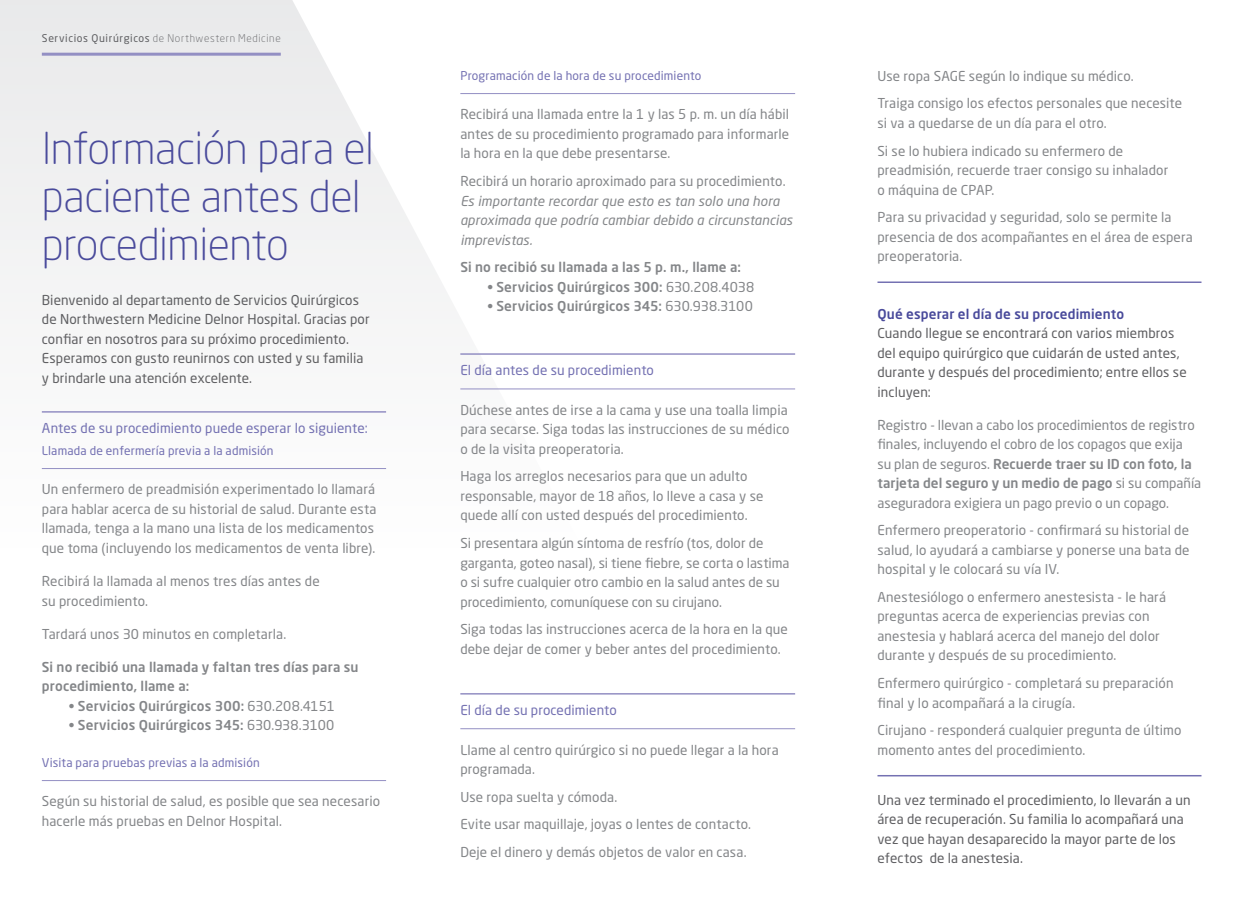
<style>
.page{position:relative;width:1242px;height:905px;background:#fff}
.page>*{position:absolute;margin:0;border:0;box-sizing:border-box;transform-origin:0 0}
.NM_-_Section_Headlin{font:300 43.5px/48px "Neo Sans Pro";letter-spacing:-.015em;color:#494a9b}
.Bullet_List_-_No_Ind{font:13.5px/19.5px "Neo Sans Pro";letter-spacing:.005em;color:#848689}
.NM_-_Body_Copy{font:13.5px/19.5px "Neo Sans Pro";letter-spacing:.01em;color:#5f5f62}
.Bullet_List_-_No_Ind-2{font:500 13.5px/19.5px "Neo Sans Pro";letter-spacing:.01em;color:#848689}
.Bullet_List_Last_-_N{font:13.5px/19.5px "Neo Sans Pro";letter-spacing:.01em;color:#848689}
.Bullet_List_-_No_Ind-3{font:italic 13.5px/19.5px "Neo Sans Pro";letter-spacing:.01em;color:#848689}
.NM_-_Bullet_List{font:500 13.5px "Neo Sans Pro";letter-spacing:.01em;color:#848689}
.Bullet_List_Header{font:13.5px "Neo Sans Pro";letter-spacing:.005em;color:#7471b2}
.NM_-_Bullet_List_Hea{font:13.5px "Neo Sans Pro";letter-spacing:.005em;color:#7471b2}
.NM_-_Body_Subhead{font:500 13.5px "Neo Sans Pro";letter-spacing:.01em;color:#494a9b}
.Bullet_List_Subhead{font:12px "Neo Sans Pro";letter-spacing:.01em;color:#7471b2}
.NM_-_Service_Line{font:300 10.5px "Neo Sans Pro";letter-spacing:.06em;color:#5f5f62}
.s1{font-weight:400}
.s2{font-style:normal}
.s3{font-weight:500}
</style>
<div class="page">
<svg style="left:0;top:0;width:583px;height:469px"></svg>
<hr style="left:42px;top:411px;width:344px;height:1px;background:#938fc3">
<hr style="left:42px;top:468px;width:344px;height:1px;background:#938fc3">
<hr style="left:42px;top:780px;width:344px;height:1px;background:#938fc3">
<hr style="left:460px;top:93px;width:335px;height:1px;background:#938fc3">
<hr style="left:460px;top:353px;width:335px;height:2px;background:#938fc3">
<hr style="left:460px;top:388px;width:335px;height:1px;background:#938fc3">
<hr style="left:460px;top:693px;width:335px;height:1px;background:#938fc3">
<hr style="left:460px;top:728px;width:335px;height:1px;background:#938fc3">
<hr style="left:878px;top:281px;width:324px;height:2px;background:#7471b2">
<hr style="left:878px;top:775px;width:324px;height:1px;background:#7471b2">
<hr style="left:42px;top:53px;width:239px;height:3px;background:#938fc3">
<p class="NM_-_Service_Line" style="left:42px;top:32px;width:240px"><span class="s1">Servicios Quirúrgicos</span> de Northwestern Medicine</p>
<p class="NM_-_Section_Headlin" style="left:42px;top:124px;width:334px">Información para el paciente antes del procedimiento</p>
<p class="NM_-_Body_Copy" style="left:42px;top:290px;width:329px">Bienvenido al departamento de Servicios Quirúrgicos de Northwestern Medicine Delnor Hospital. Gracias por confiar en nosotros para su próximo procedimiento.<br>Esperamos con gusto reunirnos con usted y su familia y brindarle una atención excelente.</p>
<p class="NM_-_Bullet_List_Hea" style="left:42px;top:419px;width:327px">Antes de su procedimiento puede esperar lo siguiente:</p>
<p class="Bullet_List_Subhead" style="left:42px;top:443px;width:233px">Llamada de enfermería previa a la admisión</p>
<p class="Bullet_List_-_No_Ind" style="left:42px;top:479px;width:336px">Un enfermero de preadmisión experimentado lo llamará para hablar acerca de su historial de salud. Durante esta llamada, tenga a la mano una lista de los medicamentos que toma (incluyendo los medicamentos de venta libre).</p>
<p class="Bullet_List_-_No_Ind" style="left:42px;top:571px;width:279px">Recibirá la llamada al menos tres días antes de su procedimiento.</p>
<p class="Bullet_List_-_No_Ind" style="left:42px;top:623px;width:246px">Tardará unos 30 minutos en completarla.</p>
<p class="Bullet_List_-_No_Ind-2" style="left:42px;top:656px;width:318px">Si no recibió una llamada y faltan tres días para su procedimiento, llame a:</p>
<p class="NM_-_Bullet_List" style="left:69px;top:697px;width:267px">• Servicios Quirúrgicos 300: <span class="s1">630.208.4151</span></p>
<p class="NM_-_Bullet_List" style="left:69px;top:716px;width:267px">• Servicios Quirúrgicos 345: <span class="s1">630.938.3100</span></p>
<p class="Bullet_List_Subhead" style="left:42px;top:755px;width:219px">Visita para pruebas previas a la admisión</p>
<p class="Bullet_List_-_No_Ind" style="left:42px;top:791px;width:340px">Según su historial de salud, es posible que sea necesario hacerle más pruebas en Delnor Hospital.</p>
<p class="Bullet_List_Subhead" style="left:460px;top:68px;width:243px">Programación de la hora de su procedimiento</p>
<p class="Bullet_List_-_No_Ind" style="left:460px;top:104px;width:330px;text-align:justify">Recibirá una llamada entre la 1 y las 5 p. m. un día hábil antes de su procedimiento programado para informarle la hora en la que debe presentarse.</p>
<p class="Bullet_List_-_No_Ind-3" style="left:460px;top:171px;width:334px"><span class="s2">Recibirá un horario aproximado para su procedimiento.<br></span>Es importante recordar que esto es tan solo una hora aproximada que podría cambiar debido a circunstancias imprevistas.</p>
<p class="Bullet_List_-_No_Ind-2" style="left:460px;top:257px;width:282px">Si no recibió su llamada a las 5 p. m., llame a:</p>
<p class="Bullet_List_-_No_Ind-2" style="left:487px;top:277px;width:269px">• Servicios Quirúrgicos 300: <span class="s1">630.208.4038</span></p>
<p class="Bullet_List_-_No_Ind-2" style="left:487px;top:296px;width:267px">• Servicios Quirúrgicos 345: <span class="s1">630.938.3100</span></p>
<p class="Bullet_List_Header" style="left:460px;top:362px;width:195px">El día antes de su procedimiento</p>
<p class="Bullet_List_-_No_Ind" style="left:460px;top:400px;width:331px">Dúchese antes de irse a la cama y use una toalla limpia para secarse. Siga todas las instrucciones de su médico o de la visita preoperatoria.</p>
<p class="Bullet_List_-_No_Ind" style="left:460px;top:466px;width:305px">Haga los arreglos necesarios para que un adulto responsable, mayor de 18 años, lo lleve a casa y se quede allí con usted después del procedimiento.</p>
<p class="Bullet_List_-_No_Ind" style="left:460px;top:533px;width:331px">Si presentara algún síntoma de resfrío (tos, dolor de garganta, goteo nasal), si tiene fiebre, se corta o lastima o si sufre cualquier otro cambio en la salud antes de su procedimiento, comuníquese con su cirujano.</p>
<p class="Bullet_List_-_No_Ind" style="left:460px;top:619px;width:329px">Siga todas las instrucciones acerca de la hora en la que debe dejar de comer y beber antes del procedimiento.</p>
<p class="Bullet_List_Header" style="left:460px;top:701px;width:158px">El día de su procedimiento</p>
<p class="Bullet_List_-_No_Ind" style="left:460px;top:739px;width:320px">Llame al centro quirúrgico si no puede llegar a la hora programada.</p>
<p class="Bullet_List_-_No_Ind" style="left:460px;top:786px;width:158px">Use ropa suelta y cómoda.</p>
<p class="Bullet_List_-_No_Ind" style="left:460px;top:814px;width:292px">Evite usar maquillaje, joyas o lentes de contacto.</p>
<p class="Bullet_List_-_No_Ind" style="left:460px;top:842px;width:288px">Deje el dinero y demás objetos de valor en casa.</p>
<p class="Bullet_List_-_No_Ind" style="left:878px;top:66px;width:258px">Use ropa SAGE según lo indique su médico.</p>
<p class="Bullet_List_-_No_Ind" style="left:878px;top:93px;width:306px">Traiga consigo los efectos personales que necesite si va a quedarse de un día para el otro.</p>
<p class="Bullet_List_-_No_Ind" style="left:878px;top:141px;width:292px">Si se lo hubiera indicado su enfermero de preadmisión, recuerde traer consigo su inhalador o máquina de CPAP.</p>
<p class="Bullet_List_Last_-_N" style="left:878px;top:207px;width:317px">Para su privacidad y seguridad, solo se permite la presencia de dos acompañantes en el área de espera preoperatoria.</p>
<p class="NM_-_Body_Subhead" style="left:878px;top:305px;width:248px">Qué esperar el día de su procedimiento</p>
<p class="NM_-_Body_Copy" style="left:878px;top:323px;width:311px">Cuando llegue se encontrará con varios miembros del equipo quirúrgico que cuidarán de usted antes, durante y después del procedimiento; entre ellos se incluyen:</p>
<p class="Bullet_List_-_No_Ind" style="left:878px;top:414px;width:325px">Registro - llevan a cabo los procedimientos de registro finales, incluyendo el cobro de los copagos que exija<br>su plan de seguros. <span class="s3">Recuerde traer su ID con foto, la tarjeta del seguro y un medio de pago</span> si su compañía aseguradora exigiera un pago previo o un copago.</p>
<p class="Bullet_List_-_No_Ind" style="left:878px;top:520px;width:314px;text-align:justify">Enfermero preoperatorio - confirmará su historial de salud, lo ayudará a cambiarse y ponerse una bata de hospital y le colocará su vía IV.</p>
<p class="Bullet_List_-_No_Ind" style="left:878px;top:587px;width:290px">Anestesiólogo o enfermero anestesista - le hará preguntas acerca de experiencias previas con anestesia y hablará acerca del manejo del dolor durante y después de su procedimiento.</p>
<p class="Bullet_List_-_No_Ind" style="left:878px;top:673px;width:298px">Enfermero quirúrgico - completará su preparación final y lo acompañará a la cirugía.</p>
<p class="Bullet_List_Last_-_N" style="left:878px;top:720px;width:305px">Cirujano - responderá cualquier pregunta de último momento antes del procedimiento.</p>
<p class="NM_-_Body_Copy" style="left:878px;top:789px;width:315px">Una vez terminado el procedimiento, lo llevarán a un área de recuperación. Su familia lo acompañará una vez que hayan desaparecido la mayor parte de los efectos de la anestesia.</p>
</div>
